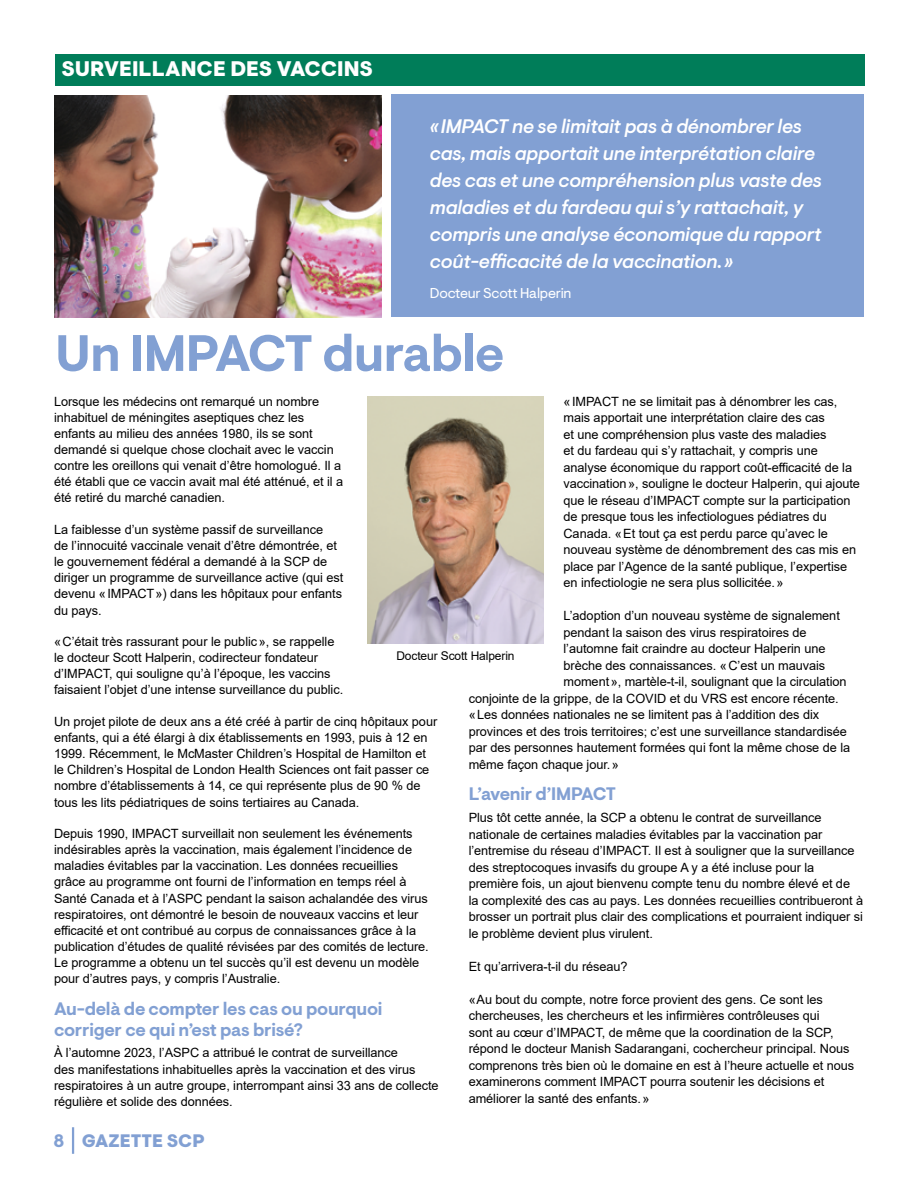
<style>
.page{position:relative;width:918px;height:1188px;background:#fff}
.page>*{position:absolute;margin:0;border:0;box-sizing:border-box;transform-origin:0 0}
.t1{font:700 51px "Visuelt Pro";letter-spacing:-.015em;color:#82a0d3}
.t2{font:900 21px "Visuelt Pro";color:#fff}
.t3{font:italic 500 19.5px/27px "Visuelt Pro";letter-spacing:-.015em;color:#fff}
.t4{font:700 18px/21px "Visuelt Pro";letter-spacing:-.015em;color:#82a0d3}
.t5{font:900 18px "Visuelt Pro";color:#82a0d3}
.t6{font:14.25px "Visuelt Pro";letter-spacing:-.015em;color:#fff}
.t7{font:12.75px/16.2px "Arial";letter-spacing:-.005em;color:#000}
.t8{font:12px "Arial";letter-spacing:-.01em;color:#000}
</style>
<div class="page">
<hr style="left:72px;top:1127px;width:2px;height:27px;background:#82a0d3">
<div style="left:55px;top:54px;width:810px;height:31px;background:#007d59"></div>
<img style="left:368px;top:396px;width:175px;height:248px">
<div style="left:391px;top:94px;width:472px;height:223px;background:#82a0d3"></div>
<img style="left:54px;top:95px;width:327px;height:223px">
<h2 class="t2" style="left:62px;top:57px;width:313px">SURVEILLANCE DES VACCINS</h2>
<p class="t3" style="left:430px;top:113px;width:394px">«IMPACT ne se limitait pas à dénombrer les cas, mais apportait une interprétation claire des cas et une compréhension plus vaste des maladies et du fardeau qui s’y rattachait, y compris une analyse économique du rapport coût-efficacité de la vaccination.»</p>
<p class="t6" style="left:430px;top:285px;width:143px">Docteur Scott Halperin</p>
<h1 class="t1" style="left:55px;top:323px;width:451px">Un IMPACT durable</h1>
<p class="t7" style="left:54px;top:393px;width:291px">Lorsque les médecins ont remarqué un nombre inhabituel de méningites aseptiques chez les enfants au milieu des années 1980, ils se sont demandé si quelque chose clochait avec le vaccin contre les oreillons qui venait d’être homologué. Il a été établi que ce vaccin avait mal été atténué, et il a été retiré du marché canadien.</p>
<p class="t7" style="left:54px;top:521px;width:291px">La faiblesse d’un système passif de surveillance<br>de l’innocuité vaccinale venait d’être démontrée, et le gouvernement fédéral a demandé à la SCP de diriger un programme de surveillance active (qui est devenu «IMPACT») dans les hôpitaux pour enfants du pays.</p>
<p class="t7" style="left:54px;top:633px;width:291px">«C’était très rassurant pour le public», se rappelle le docteur Scott Halperin, codirecteur fondateur d’IMPACT, qui souligne qu’à l’époque, les vaccins faisaient l’objet d’une intense surveillance du public.</p>
<p class="t7" style="left:54px;top:713px;width:385px">Un projet pilote de deux ans a été créé à partir de cinq hôpitaux pour enfants, qui a été élargi à dix établissements en 1993, puis à 12 en 1999. Récemment, le McMaster Children’s Hospital de Hamilton et le Children’s Hospital de London Health Sciences ont fait passer ce nombre d’établissements à 14, ce qui représente plus de 90 % de tous les lits pédiatriques de soins tertiaires au Canada.</p>
<p class="t7" style="left:54px;top:825px;width:376px">Depuis 1990, IMPACT surveillait non seulement les événements indésirables après la vaccination, mais également l’incidence de maladies évitables par la vaccination. Les données recueillies grâce au programme ont fourni de l’information en temps réel à Santé Canada et à l’ASPC pendant la saison achalandée des virus respiratoires, ont démontré le besoin de nouveaux vaccins et leur efficacité et ont contribué au corpus de connaissances grâce à la publication d’études de qualité révisées par des comités de lecture.<br>Le programme a obtenu un tel succès qu’il est devenu un modèle pour d’autres pays, y compris l’Australie.</p>
<h3 class="t4" style="left:54px;top:999px;width:330px">Au-delà de compter les cas ou pourquoi corriger ce qui n’est pas brisé?</h3>
<p class="t7" style="left:54px;top:1045px;width:386px">À l’automne 2023, l’ASPC a attribué le contrat de surveillance<br>des manifestations inhabituelles après la vaccination et des virus respiratoires à un autre groupe, interrompant ainsi 33 ans de collecte régulière et solide des données.</p>
<p class="t7" style="left:564px;top:393px;width:298px">«IMPACT ne se limitait pas à dénombrer les cas, mais apportait une interprétation claire des cas<br>et une compréhension plus vaste des maladies<br>et du fardeau qui s’y rattachait, y compris une analyse économique du rapport coût-efficacité de la vaccination», souligne le docteur Halperin, qui ajoute que le réseau d’IMPACT compte sur la participation de presque tous les infectiologues pédiatres du Canada. «Et tout ça est perdu parce qu’avec le nouveau système de dénombrement des cas mis en place par l’Agence de la santé publique, l’expertise en infectiologie ne sera plus sollicitée.»</p>
<p class="t7" style="left:564px;top:607px;width:278px">L’adoption d’un nouveau système de signalement</p>
<p class="t7" style="left:564px;top:624px;width:245px">pendant la saison des virus respiratoires de</p>
<p class="t7" style="left:564px;top:640px;width:264px">l’automne fait craindre au docteur Halperin une</p>
<p class="t7" style="left:564px;top:657px;width:263px">brèche des connaissances. «C’est un mauvais</p>
<p class="t7" style="left:564px;top:673px;width:285px">moment», martèle-t-il, soulignant que la circulation</p>
<p class="t7" style="left:469px;top:690px;width:372px">conjointe de la grippe, de la COVID et du VRS est encore récente.</p>
<p class="t7" style="left:469px;top:706px;width:352px">«Les données nationales ne se limitent pas à l’addition des dix</p>
<p class="t7" style="left:469px;top:723px;width:380px">provinces et des trois territoires; c’est une surveillance standardisée</p>
<p class="t7" style="left:469px;top:739px;width:383px">par des personnes hautement formées qui font la même chose de la</p>
<p class="t7" style="left:469px;top:756px;width:152px">même façon chaque jour.»</p>
<h3 class="t4" style="left:469px;top:784px;width:149px">L’avenir d’IMPACT</h3>
<p class="t7" style="left:469px;top:810px;width:396px">Plus tôt cette année, la SCP a obtenu le contrat de surveillance nationale de certaines maladies évitables par la vaccination par l’entremise du réseau d’IMPACT. Il est à souligner que la surveillance des streptocoques invasifs du groupe A y a été incluse pour la première fois, un ajout bienvenu compte tenu du nombre élevé et de<br>la complexité des cas au pays. Les données recueillies contribueront à brosser un portrait plus clair des complications et pourraient indiquer si le problème devient plus virulent.</p>
<p class="t7" style="left:469px;top:958px;width:160px">Et qu’arrivera-t-il du réseau?</p>
<p class="t7" style="left:469px;top:991px;width:387px">«Au bout du compte, notre force provient des gens. Ce sont les chercheuses, les chercheurs et les infirmières contrôleuses qui<br>sont au cœur d’IMPACT, de même que la coordination de la SCP, répond le docteur Manish Sadarangani, cochercheur principal. Nous comprenons très bien où le domaine en est à l’heure actuelle et nous examinerons comment IMPACT pourra soutenir les décisions et améliorer la santé des enfants.»</p>
<p class="t8" style="left:396px;top:647px;width:120px">Docteur Scott Halperin</p>
<h3 class="t5" style="left:53px;top:1130px;width:153px">8 GAZETTE SCP</h3>
</div>
